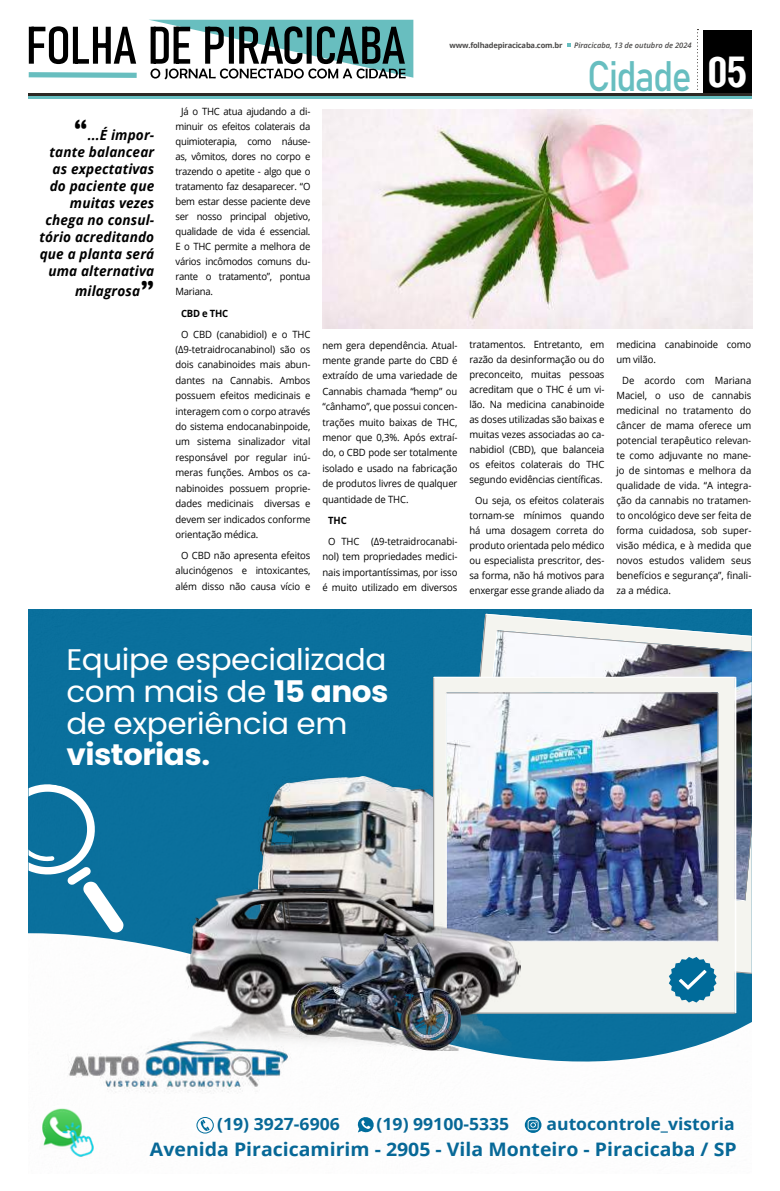
<style>
.page{position:relative;width:780px;height:1191px;background:#fff}
.page>*{position:absolute;margin:0;border:0;box-sizing:border-box;transform-origin:0 0}
.t1{font:42.1px "Bahnschrift";letter-spacing:-.045em;color:#67bec0;scale:.89 1}
.t2{font:29.7px/31.7px "Poppins";letter-spacing:-.015em;color:#fff;text-align:justify;scale:1.05 1}
.t3{font:700 29.7px "Poppins";letter-spacing:-.015em;color:#fff;scale:1.05 1}
.t4{font:700 18.6px "Open Sans";color:#076897;scale:1.05 1}
.t5{font:700 16.8px "Open Sans";color:#076897;scale:1.05 1}
.t6{font:italic 700 14px/17px "Open Sans";letter-spacing:.01em;color:#000;text-align:right}
.t7{font:10px/15px "Open Sans";letter-spacing:-.01em;color:#000;text-align:justify;scale:.95 1}
.t8{font:700 10px "Open Sans";letter-spacing:-.025em;color:#000;scale:.95 1}
.t9{font:700 7.6px "Open Sans";letter-spacing:-.025em;color:#4a4948}
.t10{font:italic 600 7.6px "Open Sans";color:#4a4948}
.s1{font-family:"Britannic";font-style:normal;font-size:30px}
.s2{font-family:"Arena Condensed";font-weight:700;font-size:40.6px;color:#fff}
.s3{font-weight:700}
</style>
<div class="page">
<div style="left:703px;top:31px;width:48px;height:64px;background:#000"></div>
<hr style="left:28px;top:97px;width:723px;height:2px;background:#67bec0">
<hr style="left:28px;top:93px;width:723px;height:3px;background:#2c2824">
<svg style="left:697px;top:29px;width:1px;height:61px"></svg>
<svg style="left:567px;top:43px;width:3px;height:4px"></svg>
<svg style="left:28px;top:20px;width:385px;height:59px"></svg>
<img style="left:28px;top:609px;width:723px;height:525px">
<img style="left:259px;top:776px;width:174px;height:109px">
<img style="left:184px;top:885px;width:338px;height:182px">
<img style="left:433px;top:614px;width:318px;height:399px">
<svg style="left:28px;top:780px;width:95px;height:152px;background:#3387ad"></svg>
<img style="left:291px;top:933px;width:170px;height:117px">
<img style="left:44px;top:1033px;width:274px;height:62px">
<svg style="left:524px;top:1117px;width:17px;height:15px"></svg>
<svg style="left:357px;top:1116px;width:17px;height:16px"></svg>
<svg style="left:196px;top:1117px;width:18px;height:16px"></svg>
<img style="left:39px;top:1105px;width:57px;height:52px">
<img style="left:323px;top:109px;width:429px;height:220px">
<p class="t9" style="left:449px;top:40px;width:114px">www.folhadepiracicaba.com.br</p>
<p class="t10" style="left:574px;top:40px;width:119px">Piracicaba, 13 de outubro de 2024</p>
<h3 class="t6" style="left:39px;top:126px;width:116px"><span class="s1">“</span>...É impor&shy;tante balancear as expectativas do paciente que muitas vezes chega no consul&shy;tório acreditando que a planta será uma alternativa</h3>
<h3 class="t6" style="left:75px;top:282px;width:81px">milagrosa<span class="s1">”</span></h3>
<p class="t7" style="left:175px;top:104px;width:144px;text-indent:6px">Já o THC atua ajudando a di&shy;minuir os efeitos colaterais da quimioterapia, como náuse&shy;as, vômitos, dores no corpo e trazendo o apetite - algo que o tratamento faz desaparecer. “O bem estar desse paciente deve ser nosso principal objetivo, qualidade de vida é essencial.<br>E o THC permite a melhora de vários incômodos comuns du&shy;rante o tratamento”, pontua Mariana.</p>
<p class="t8" style="left:181px;top:306px;width:51px">CBD e THC</p>
<p class="t7" style="left:175px;top:326px;width:143px;line-height:15.4px;text-indent:6px">O CBD (canabidiol) e o THC (Δ9-tetraidrocanabinol) são os dois canabinoides mais abun&shy;dantes na Cannabis. Ambos possuem efeitos medicinais e interagem com o corpo através do sistema endocanabinpoide, um sistema sinalizador vital responsável por regular inú&shy;meras funções. Ambos os ca&shy;nabinoides possuem proprie&shy;dades medicinais diversas e devem ser indicados conforme orientação médica.</p>
<p class="t7" style="left:175px;top:547px;width:143px;line-height:15.4px;text-align:center">O CBD não apresenta efeitos alucinógenos e intoxicantes, além disso não causa vício e</p>
<h1 class="t1" style="left:587px;top:44px;width:181px">Cidade <span class="s2">05</span></h1>
<p class="t7" style="left:322px;top:337px;width:144px;line-height:15.4px">nem gera dependência. Atual&shy;mente grande parte do CBD é extraído de uma variedade de Cannabis chamada “hemp” ou “cânhamo”, que possui concen&shy;trações muito baixas de THC, menor que 0,3%. Após extraí&shy;do, o CBD pode ser totalmente isolado e usado na fabricação de produtos livres de qualquer quantidade de THC.</p>
<p class="t8" style="left:328px;top:513px;width:21px">THC</p>
<p class="t7" style="left:322px;top:533px;width:143px;line-height:15.4px;text-align:center">O THC (Δ9-tetraidrocanabi&shy;nol) tem propriedades medici&shy;nais importantíssimas, por isso é muito utilizado em diversos</p>
<p class="t7" style="left:469px;top:336px;width:144px">tratamentos. Entretanto, em razão da desinformação ou do preconceito, muitas pessoas acreditam que o THC é um vi&shy;lão. Na medicina canabinoide as doses utilizadas são baixas e muitas vezes associadas ao ca&shy;nabidiol (CBD), que balanceia os efeitos colaterais do THC segundo evidências científicas.</p>
<p class="t7" style="left:469px;top:492px;width:143px;text-align:center">Ou seja, os efeitos colaterais tornam-se mínimos quando há uma dosagem correta do produto orientada pelo médico ou especialista prescritor, des&shy;sa forma, não há motivos para enxergar esse grande aliado da</p>
<p class="t7" style="left:616px;top:336px;width:143px">medicina canabinoide como um vilão.</p>
<p class="t7" style="left:616px;top:372px;width:144px;text-indent:6px">De acordo com Mariana Maciel, o uso de cannabis medicinal no tratamento do câncer de mama oferece um potencial terapêutico relevan&shy;te como adjuvante no mane&shy;jo de sintomas e melhora da qualidade de vida. “A integra&shy;ção da cannabis no tratamen&shy;to oncológico deve ser feita de forma cuidadosa, sob super&shy;visão médica, e à medida que novos estudos validem seus benefícios e segurança”, finali&shy;za a médica.</p>
<h2 class="t2" style="left:66px;top:644px;width:308px">Equipe especializada com mais de <span class="s3">15 anos </span>de experiência em</h2>
<h2 class="t3" style="left:66px;top:738px;width:138px">vistorias.</h2>
<h3 class="t5" style="left:217px;top:1112px;width:118px">(19) 3927-6906</h3>
<h3 class="t5" style="left:376px;top:1112px;width:128px">(19) 99100-5335</h3>
<h3 class="t5" style="left:546px;top:1112px;width:181px">autocontrole_vistoria</h3>
<h3 class="t4" style="left:150px;top:1135px;width:560px">Avenida Piracicamirim - 2905 - Vila Monteiro - Piracicaba / SP</h3>
</div>
